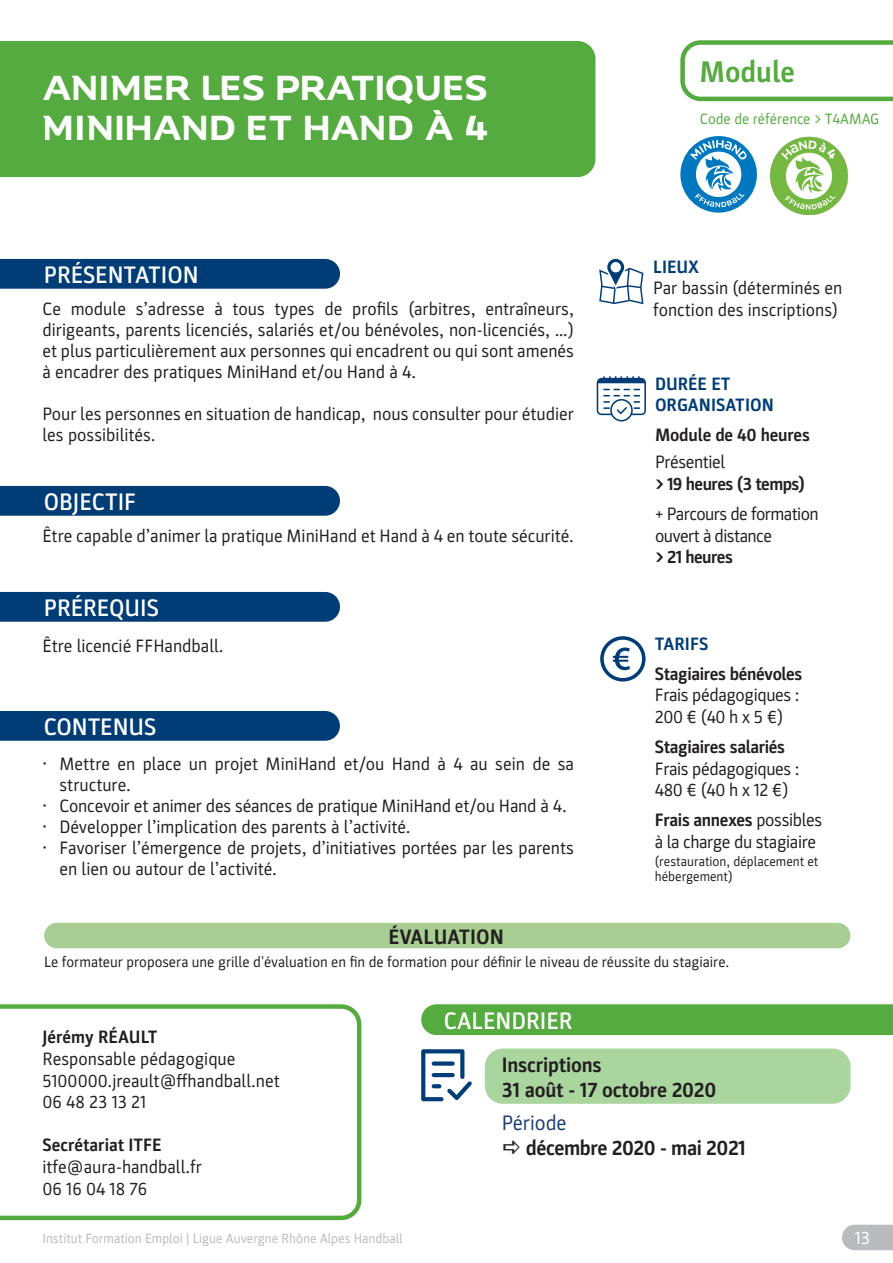
<style>
.page{position:relative;width:893px;height:1263px;background:#fff}
.page>*{position:absolute;margin:0;border:0;box-sizing:border-box;transform-origin:0 0}
.t1{font:33px/39.6px "FF Hand";color:#fff}
.t2{font:700 30px "Parka";color:#56ab40}
.t3{font:500 24px "Parka";color:#fff}
.t4{font:700 21px "Parka";letter-spacing:-.01em;color:#231f20}
.t5{font:21px "Parka";color:#1a3e71}
.t6{font:18px/21px "Parka";color:#231f20}
.t7{font:700 18px "Parka";letter-spacing:-.02em;color:#231f20}
.t8{font:18px "Parka";letter-spacing:-.02em;color:#231f20}
.t9{font:18px/21.6px "Parka";letter-spacing:-.03em;color:#231f20}
.t10{font:700 18px/21.6px "Parka";color:#003d76}
.t11{font:700 18px "Parka";color:#231f20}
.t12{font:18px "Parka";color:#fff}
.t13{font:15px "Parka";color:#231f20}
.t14{font:15px "Parka";color:#56ab40}
.t15{font:13.5px "Parka";color:#babbbe}
.t16{font:13.5px/15px "Parka";color:#231f20}
.s1{font-weight:400}
</style>
<div class="page">
<div style="left:0;top:41px;width:595px;height:136px;background:#56ab40"></div>
<svg style="left:0;top:1004px;width:361px;height:216px"></svg>
<div style="left:0;top:592px;width:340px;height:30px;background:#003d76"></div>
<div style="left:0;top:259px;width:340px;height:30px;background:#003d76"></div>
<div style="left:0;top:486px;width:340px;height:30px;background:#003d76"></div>
<div style="left:0;top:711px;width:340px;height:30px;background:#003d76"></div>
<div style="left:421px;top:1004px;width:472px;height:31px;background:#56ab40"></div>
<svg style="left:421px;top:1049px;width:51px;height:52px"></svg>
<div style="left:485px;top:1048px;width:365px;height:56px;background:#aad59f;border-radius:18px"></div>
<svg style="left:597px;top:376px;width:49px;height:45px"></svg>
<svg style="left:842px;top:1225px;width:51px;height:25px"></svg>
<svg style="left:600px;top:636px;width:46px;height:45px"></svg>
<svg style="left:599px;top:259px;width:44px;height:45px"></svg>
<img style="left:770px;top:136px;width:79px;height:79px">
<div style="left:680px;top:136px;width:77px;height:77px;background:#0078c0;border-radius:50%"></div>
<svg style="left:690px;top:140px;width:57px;height:67px"></svg>
<svg style="left:680px;top:40px;width:213px;height:61px"></svg>
<div style="left:44px;top:923px;width:806px;height:25px;background:#a8ce94;border-radius:13px"></div>
<p class="t1" style="left:43px;top:68px;width:449px">ANIMER LES PRATIQUES<br>MINIHAND ET HAND À 4</p>
<p class="t3" style="left:44px;top:261px;width:156px">PRÉSENTATION</p>
<p class="t2" style="left:699px;top:55px;width:97px">Module</p>
<p class="t14" style="left:700px;top:110px;width:181px">Code de référence &gt; T4AMAG</p>
<p class="t10" style="left:653px;top:256px;width:47px">LIEUX</p>
<p class="t6" style="left:653px;top:278px;width:191px">Par bassin (déterminés en</p>
<p class="t6" style="left:43px;top:298px;width:533px">Ce module s’adresse à tous types de profils (arbitres, entraîneurs,</p>
<p class="t6" style="left:653px;top:299px;width:186px">fonction des inscriptions)</p>
<p class="t6" style="left:43px;top:319px;width:533px;text-align:justify">dirigeants, parents licenciés, salariés et/ou bénévoles, non-licenciés, …) et plus particulièrement aux personnes qui encadrent ou qui sont amenés à encadrer des pratiques MiniHand et/ou Hand à 4.</p>
<p class="t6" style="left:43px;top:403px;width:533px">Pour les personnes en situation de handicap, nous consulter pour étudier les possibilités.</p>
<p class="t10" style="left:655px;top:373px;width:120px">DURÉE ET<br>ORGANISATION</p>
<p class="t7" style="left:655px;top:425px;width:157px">Module de 40 heures</p>
<p class="t8" style="left:655px;top:452px;width:72px">Présentiel</p>
<p class="t7" style="left:655px;top:474px;width:152px">&gt; 19 heures (3 temps)</p>
<p class="t9" style="left:655px;top:503px;width:165px">+ Parcours de formation ouvert à distance</p>
<p class="t7" style="left:655px;top:547px;width:80px">&gt; 21 heures</p>
<p class="t3" style="left:44px;top:488px;width:94px">OBJECTIF</p>
<p class="t6" style="left:42px;top:525px;width:533px">Être capable d’animer la pratique MiniHand et Hand à 4 en toute sécurité.</p>
<p class="t3" style="left:44px;top:594px;width:117px">PRÉREQUIS</p>
<p class="t6" style="left:43px;top:636px;width:183px">Être licencié FFHandball.</p>
<p class="t3" style="left:44px;top:713px;width:114px">CONTENUS</p>
<p class="t6" style="left:59px;top:754px;width:516px;text-indent:-17px">• Mettre en place un projet MiniHand et/ou Hand à 4 au sein de sa structure.</p>
<p class="t6" style="left:42px;top:796px;width:526px">• Concevoir et animer des séances de pratique MiniHand et/ou Hand à 4.</p>
<p class="t6" style="left:42px;top:817px;width:370px">• Développer l’implication des parents à l’activité.</p>
<p class="t6" style="left:59px;top:838px;width:516px;text-indent:-17px">• Favoriser l’émergence de projets, d’initiatives portées par les parents en lien ou autour de l’activité.</p>
<p class="t4" style="left:388px;top:925px;width:117px">ÉVALUATION</p>
<p class="t10" style="left:655px;top:633px;width:55px">TARIFS</p>
<p class="t7" style="left:655px;top:664px;width:149px">Stagiaires bénévoles</p>
<p class="t8" style="left:655px;top:685px;width:146px">Frais pédagogiques :</p>
<p class="t6" style="left:655px;top:706px;width:130px">200 € (40 h x 5 €)</p>
<p class="t7" style="left:655px;top:737px;width:132px">Stagiaires salariés</p>
<p class="t8" style="left:655px;top:758px;width:146px">Frais pédagogiques :</p>
<p class="t6" style="left:655px;top:780px;width:135px">480 € (40 h x 12 €)</p>
<p class="t7" style="left:655px;top:810px;width:169px">Frais annexes <span class="s1">possibles</span></p>
<p class="t8" style="left:655px;top:832px;width:163px">à la charge du stagiaire</p>
<p class="t16" style="left:655px;top:854px;width:165px">(restauration, déplacement et hébergement)</p>
<p class="t13" style="left:44px;top:953px;width:687px">Le formateur proposera une grille d'évaluation en fin de formation pour définir le niveau de réussite du stagiaire.</p>
<p class="t11" style="left:43px;top:1027px;width:116px">Jérémy RÉAULT</p>
<p class="t6" style="left:43px;top:1048px;width:195px">Responsable pédagogique</p>
<p class="t6" style="left:43px;top:1070px;width:239px">5100000.jreault@ffhandball.net</p>
<p class="t6" style="left:43px;top:1092px;width:105px">06 48 23 13 21</p>
<p class="t11" style="left:43px;top:1135px;width:121px">Secrétariat ITFE</p>
<p class="t6" style="left:43px;top:1156px;width:161px">itfe@aura-handball.fr</p>
<p class="t6" style="left:43px;top:1178px;width:106px">06 16 04 18 76</p>
<p class="t15" style="left:43px;top:1231px;width:362px">Institut Formation Emploi | Ligue Auvergne Rhône Alpes Handball</p>
<p class="t3" style="left:444px;top:1007px;width:130px">CALENDRIER</p>
<p class="t4" style="left:502px;top:1053px;width:101px">Inscriptions</p>
<p class="t4" style="left:502px;top:1078px;width:216px">31 août - 17 octobre 2020</p>
<p class="t5" style="left:502px;top:1111px;width:66px">Période</p>
<p class="t4" style="left:526px;top:1136px;width:222px">décembre 2020 - mai 2021</p>
<p class="t12" style="left:855px;top:1228px;width:17px">13</p>
</div>
